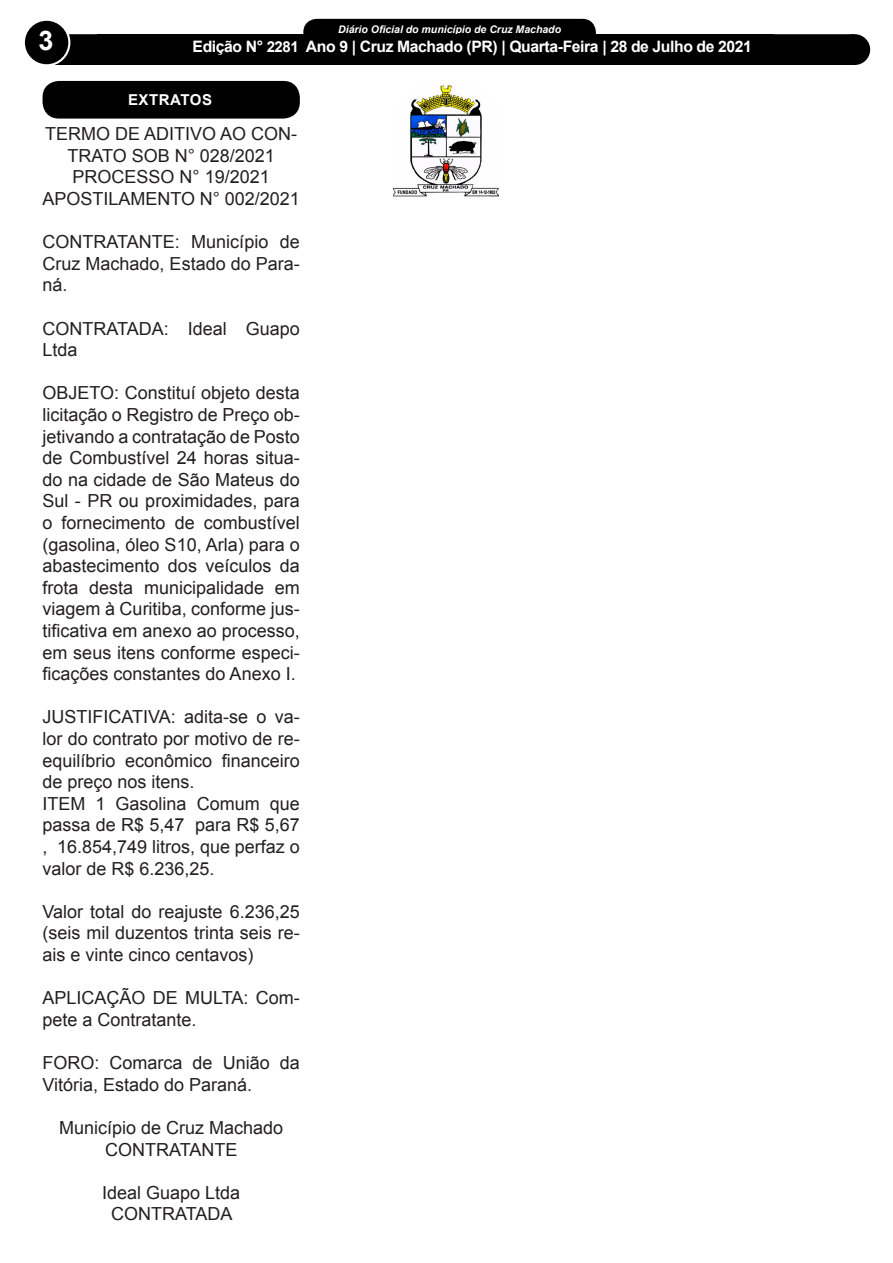
<style>
.page{position:relative;width:893px;height:1263px;background:#fff}
.page>*{position:absolute;margin:0;border:0;box-sizing:border-box;transform-origin:0 0}
.t1{font:700 27px "Arial";color:#fff}
.t2{font:18px/21.6px "Arial";color:#231f20;text-align:justify}
.t3{font:700 15.75px "Arial";letter-spacing:-.025em;color:#fff}
.t4{font:700 15px "Arial";color:#fff}
.t5{font:700 15px "Arial";letter-spacing:.035em;color:#fff}
.t6{font:italic 700 10.5px "Arial";color:#fff}
.s1{font-size:15px}
</style>
<div class="page">
<div style="left:305px;top:20px;width:289px;height:28px;background:#000;border-radius:12px"></div>
<div style="left:303px;top:19px;width:293px;height:31px;border:3px solid #000;border-radius:12px"></div>
<div style="left:39px;top:34px;width:815px;height:31px;background:#000"></div>
<div style="left:24px;top:20px;width:45px;height:45px;background:#000;border-radius:50%"></div>
<div style="left:23px;top:19px;width:47px;height:47px;border:2px solid #fff;border-radius:50%"></div>
<div style="left:840px;top:35px;width:29px;height:29px;background:#000;border-radius:50%"></div>
<div style="left:839px;top:34px;width:31px;height:31px;border:2px solid #000;border-radius:50%"></div>
<img style="left:393px;top:85px;width:106px;height:111px">
<div style="left:43px;top:81px;width:257px;height:38px;background:#000;border-radius:16px"></div>
<p class="t6" style="left:338px;top:22px;width:224px">Diário Oficial do município de Cruz Machado</p>
<p class="t4" style="left:205px;top:40px;width:491px">Edição 1145 - Cruz Machado (PR) - Terça-Feira - 3 de Janeiro de 2017</p>
<p class="t1" style="left:38px;top:21px;width:17px">3</p>
<p class="t3" style="left:193px;top:35px;width:561px">Edição N° <span class="s1">2281</span> Ano 9 | Cruz Machado (PR) | Quarta-Feira | 28 de Julho de 2021</p>
<p class="t5" style="left:128px;top:90px;width:85px">EXTRATOS</p>
<p class="t2" style="left:45px;top:123px;width:254px;text-align:center">TERMO DE ADITIVO AO CON-<br>TRATO SOB N° 028/2021</p>
<p class="t2" style="left:73px;top:166px;width:199px">PROCESSO N° 19/2021</p>
<p class="t2" style="left:43px;top:188px;width:259px">APOSTILAMENTO N° 002/2021</p>
<p class="t2" style="left:43px;top:231px;width:259px">CONTRATANTE: Município de Cruz Machado, Estado do Para&shy;ná.</p>
<p class="t2" style="left:43px;top:317px;width:259px">CONTRATADA: Ideal Guapo<br>Ltda</p>
<p class="t2" style="left:43px;top:382px;width:259px">OBJETO: Constituí objeto desta licitação o Registro de Preço ob&shy;jetivando a contratação de Posto de Combustível 24 horas situa&shy;do na cidade de São Mateus do Sul - PR ou proximidades, para o fornecimento de combustível (gasolina, óleo S10, Arla) para o abastecimento dos veículos da frota desta municipalidade em viagem à Curitiba, conforme jus&shy;tificativa em anexo ao processo, em seus itens conforme especi&shy;ficações constantes do Anexo I.</p>
<p class="t2" style="left:43px;top:706px;width:259px">JUSTIFICATIVA: adita-se o va&shy;lor do contrato por motivo de re&shy;equilíbrio econômico financeiro de preço nos itens.</p>
<p class="t2" style="left:43px;top:793px;width:259px">ITEM 1 Gasolina Comum que passa de R$ 5,47 para R$ 5,67 , 16.854,749 litros, que perfaz o valor de R$ 6.236,25.</p>
<p class="t2" style="left:43px;top:901px;width:259px">Valor total do reajuste 6.236,25 (seis mil duzentos trinta seis re&shy;ais e vinte cinco centavos)</p>
<p class="t2" style="left:43px;top:987px;width:259px">APLICAÇÃO DE MULTA: Com&shy;pete a Contratante.</p>
<p class="t2" style="left:43px;top:1052px;width:259px">FORO: Comarca de União da<br>Vitória, Estado do Paraná.</p>
<p class="t2" style="left:59px;top:1117px;width:226px">Município de Cruz Machado</p>
<p class="t2" style="left:105px;top:1138px;width:134px">CONTRATANTE</p>
<p class="t2" style="left:102px;top:1181px;width:140px">Ideal Guapo Ltda</p>
<p class="t2" style="left:111px;top:1203px;width:123px">CONTRATADA</p>
</div>
